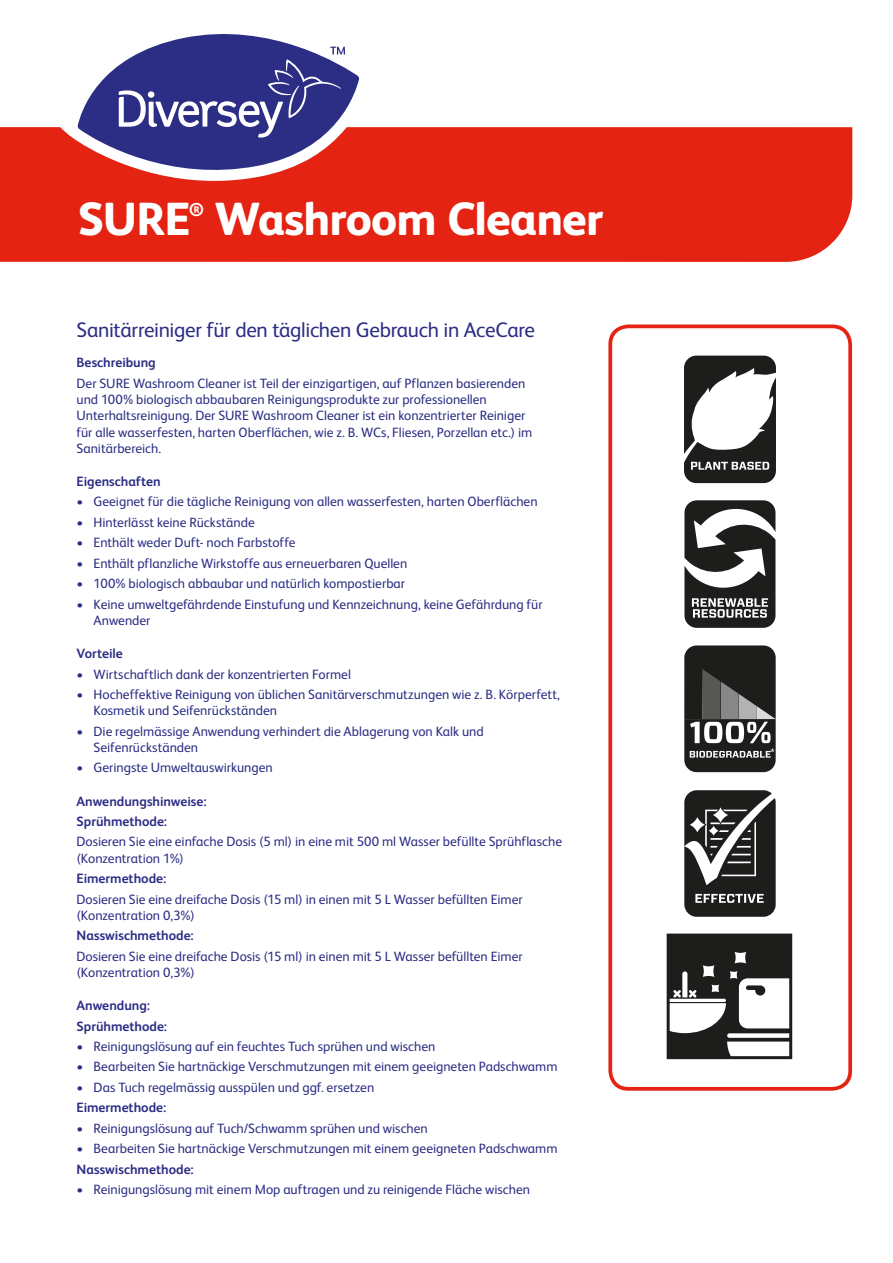
<style>
.page{position:relative;width:893px;height:1263px;background:#fff}
.page>*{position:absolute;margin:0;border:0;box-sizing:border-box;transform-origin:0 0}
.t1{font:800 46.5px "FS Albert Pro";letter-spacing:-.02em;color:#fff}
.t2{font:21px "FS Albert Pro";letter-spacing:-.015em;color:#2c2d84}
.t3{font:800 18.6px "FS Albert Pro";color:#fff}
.t4{font:13.5px/16.2px "FS Albert Pro";color:#2c2d84}
.t5{font:700 13.5px/20.4px "FS Albert Pro";color:#2c2d84}
</style>
<div class="page">
<div style="left:0;top:127px;width:852px;height:135px;background:#e42313"></div>
<svg style="left:608px;top:324px;width:244px;height:767px"></svg>
<svg style="left:58px;top:78px;width:316px;height:103px"></svg>
<svg style="left:78px;top:34px;width:281px;height:148px"></svg>
<svg style="left:119px;top:47px;width:226px;height:91px;background:#505098"></svg>
<svg style="left:684px;top:356px;width:92px;height:127px"></svg>
<svg style="left:684px;top:500px;width:91px;height:128px"></svg>
<svg style="left:684px;top:790px;width:92px;height:127px"></svg>
<svg style="left:684px;top:645px;width:92px;height:127px;background:#474745"></svg>
<div style="left:669px;top:935px;width:122px;height:122px;background:#1d1d1b"></div>
<svg style="left:671px;top:952px;width:123px;height:106px"></svg>
<div style="left:667px;top:933px;width:125px;height:126px;border:3px solid #1d1d1b"></div>
<h1 class="t1" style="left:78px;top:183px;width:114px">SURE</h1>
<h3 class="t3" style="left:189px;top:195px;width:17px">®</h3>
<h1 class="t1" style="left:215px;top:183px;width:390px">Washroom Cleaner</h1>
<h2 class="t2" style="left:77px;top:315px;width:460px">Sanitärreiniger für den täglichen Gebrauch in AceCare</h2>
<p class="t5" style="left:77px;top:352px;width:81px">Beschreibung</p>
<p class="t4" style="left:77px;top:374px;width:457px">Der SURE Washroom Cleaner ist Teil der einzigartigen, auf Pflanzen basierenden und 100% biologisch abbaubaren Reinigungsprodukte zur professionellen Unterhaltsreinigung. Der SURE Washroom Cleaner ist ein konzentrierter Reiniger für alle wasserfesten, harten Oberflächen, wie z. B. WCs, Fliesen, Porzellan etc.) im Sanitärbereich.</p>
<p class="t5" style="left:77px;top:470px;width:86px">Eigenschaften</p>
<p class="t4" style="left:77px;top:493px;width:463px">• Geeignet für die tägliche Reinigung von allen wasserfesten, harten Oberflächen</p>
<p class="t4" style="left:77px;top:513px;width:180px">• Hinterlässt keine Rückstände</p>
<p class="t4" style="left:77px;top:534px;width:221px">• Enthält weder Duft- noch Farbstoffe</p>
<p class="t4" style="left:77px;top:554px;width:332px">• Enthält pflanzliche Wirkstoffe aus erneuerbaren Quellen</p>
<p class="t4" style="left:77px;top:574px;width:330px">• 100% biologisch abbaubar und natürlich kompostierbar</p>
<p class="t4" style="left:94px;top:595px;width:451px;text-indent:-17px">• Keine umweltgefährdende Einstufung und Kennzeichnung, keine Gefährdung für<br>Anwender</p>
<p class="t5" style="left:77px;top:643px;width:48px">Vorteile</p>
<p class="t4" style="left:77px;top:665px;width:276px">• Wirtschaftlich dank der konzentrierten Formel</p>
<p class="t4" style="left:94px;top:685px;width:468px;text-indent:-17px">• Hocheffektive Reinigung von üblichen Sanitärverschmutzungen wie z. B. Körperfett,<br>Kosmetik und Seifenrückständen</p>
<p class="t4" style="left:94px;top:722px;width:392px;text-indent:-17px">• Die regelmässige Anwendung verhindert die Ablagerung von Kalk und<br>Seifenrückständen</p>
<p class="t4" style="left:77px;top:758px;width:198px">• Geringste Umweltauswirkungen</p>
<p class="t5" style="left:77px;top:790px;width:132px">Anwendungshinweise:<br>Sprühmethode:</p>
<p class="t4" style="left:77px;top:833px;width:487px">Dosieren Sie eine einfache Dosis (5 ml) in eine mit 500 ml Wasser befüllte Sprühflasche (Konzentration 1%)</p>
<p class="t5" style="left:77px;top:867px;width:91px">Eimermethode:</p>
<p class="t4" style="left:77px;top:890px;width:448px">Dosieren Sie eine dreifache Dosis (15 ml) in einen mit 5 L Wasser befüllten Eimer (Konzentration 0,3%)</p>
<p class="t5" style="left:77px;top:925px;width:119px">Nasswischmethode:</p>
<p class="t4" style="left:77px;top:947px;width:448px">Dosieren Sie eine dreifache Dosis (15 ml) in einen mit 5 L Wasser befüllten Eimer (Konzentration 0,3%)</p>
<p class="t5" style="left:77px;top:994px;width:92px">Anwendung:<br>Sprühmethode:</p>
<p class="t4" style="left:77px;top:1037px;width:360px">• Reinigungslösung auf ein feuchtes Tuch sprühen und wischen</p>
<p class="t4" style="left:77px;top:1058px;width:483px">• Bearbeiten Sie hartnäckige Verschmutzungen mit einem geeigneten Padschwamm</p>
<p class="t4" style="left:77px;top:1078px;width:299px">• Das Tuch regelmässig ausspülen und ggf. ersetzen</p>
<p class="t5" style="left:77px;top:1097px;width:91px">Eimermethode:</p>
<p class="t4" style="left:77px;top:1119px;width:353px">• Reinigungslösung auf Tuch/Schwamm sprühen und wischen</p>
<p class="t4" style="left:77px;top:1139px;width:483px">• Bearbeiten Sie hartnäckige Verschmutzungen mit einem geeigneten Padschwamm</p>
<p class="t5" style="left:77px;top:1158px;width:119px">Nasswischmethode:</p>
<p class="t4" style="left:77px;top:1180px;width:455px">• Reinigungslösung mit einem Mop auftragen und zu reinigende Fläche wischen</p>
</div>
